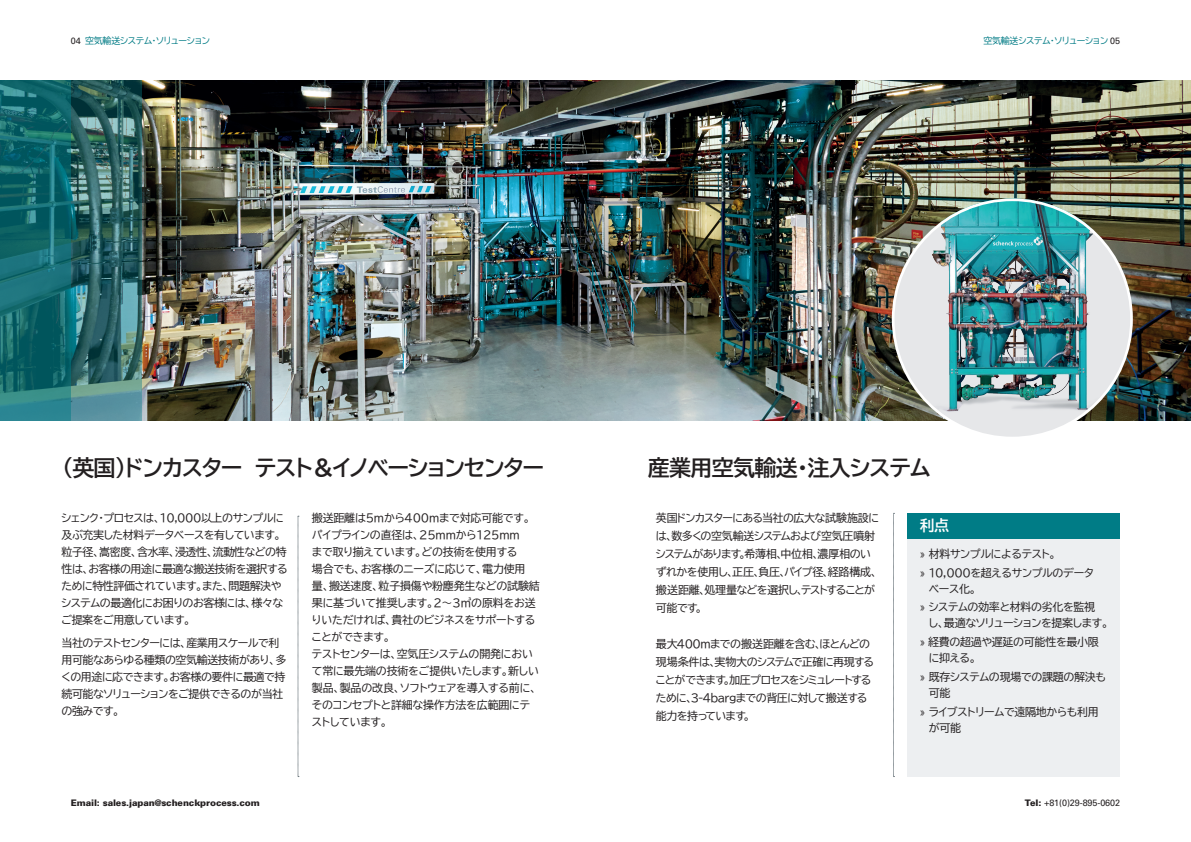
<style>
.page{position:relative;width:1191px;height:842px;background:#fff}
.page>*{position:absolute;margin:0;border:0;box-sizing:border-box;transform-origin:0 0}
.t1{font:22px "BIZ UDP Gothic Bold";letter-spacing:-.04em;color:#231f20}
.t2{font:15px "BIZ UDP Gothic Bold";color:#fff}
.t3{font:11px/17px "BIZ UDP Gothic";letter-spacing:-.03em;color:#231f20}
.t4{font:11px/18px "BIZ UDP Gothic";letter-spacing:-.05em;color:#231f20}
.t5{font:900 9px "Univers";letter-spacing:-.01em;color:#231f20}
.t6{font:9px "BIZ UDP Gothic";letter-spacing:-.03em;color:#007b85}
.t7{font:9px "Univers";letter-spacing:-.01em;color:#231f20}
.s1{font-family:"Univers";color:#231f20}
.s2{font-weight:900}
</style>
<div class="page">
<img style="left:142px;top:81px;width:1049px;height:340px">
<svg style="left:71px;top:81px;width:71px;height:340px"></svg>
<svg style="left:0;top:81px;width:71px;height:340px"></svg>
<svg style="left:893px;top:513px;width:1px;height:264px"></svg>
<svg style="left:298px;top:516px;width:1px;height:261px"></svg>
<div style="left:907px;top:524px;width:213px;height:253px;background:#edeff1"></div>
<div style="left:907px;top:513px;width:213px;height:26px;background:#007c86"></div>
<div style="left:893px;top:200px;width:238px;height:238px;background:#e6e7e9;border-radius:50%"></div>
<img style="left:928px;top:198px;width:175px;height:226px">
<p class="t6" style="left:71px;top:36px;width:141px"><span class="s1">04</span> 空気輸送システム・ソリューション</p>
<p class="t6" style="left:983px;top:36px;width:138px">空気輸送システム・ソリューション <span class="s1">05</span></p>
<p class="t1" style="left:62px;top:456px;width:483px">（英国）ドンカスター　テスト＆イノベーションセンター</p>
<p class="t3" style="left:61px;top:510px;width:228px">シェンク・プロセスは、10,000以上のサンプルに及ぶ充実した材料データベースを有しています。粒子径、嵩密度、含水率、浸透性、流動性などの特性は、お客様の用途に最適な搬送技術を選択するために特性評価されています。また、問題解決やシステムの最適化にお困りのお客様には、様々なご提案をご用意しています。</p>
<p class="t3" style="left:61px;top:634px;width:226px">当社のテストセンターには、産業用スケールで利用可能なあらゆる種類の空気輸送技術があり、多くの用途に応できます。お客様の要件に最適で持続可能なソリューションをご提供できるのが当社の強みです。</p>
<p class="t3" style="left:312px;top:510px;width:229px">搬送距離は5mから400mまで対応可能です。パイプラインの直径は、25mmから125mm<br>まで取り揃えています。どの技術を使用する<br>場合でも、お客様のニーズに応じて、電力使用<br>量、搬送速度、粒子損傷や粉塵発生などの試験結果に基づいて推奨します。2～3㎥の原料をお送りいただければ、貴社のビジネスをサポートすることができます。<br>テストセンターは、空気圧システムの開発において常に最先端の技術をご提供いたします。新しい製品、製品の改良、ソフトウェアを導入する前に、そのコンセプトと詳細な操作方法を広範囲にテストしています。</p>
<p class="t1" style="left:647px;top:456px;width:284px">産業用空気輸送・注入システム</p>
<p class="t3" style="left:656px;top:509px;width:224px;line-height:18px">英国ドンカスターにある当社の広大な試験施設には、数多くの空気輸送システムおよび空気圧噴射システムがあります。希薄相、中位相、濃厚相のいずれかを使用し、正圧、負圧、パイプ径、経路構成、搬送距離、処理量などを選択し、テストすることが可能です。</p>
<p class="t4" style="left:656px;top:635px;width:220px">最大400mまでの搬送距離を含む、ほとんどの現場条件は、実物大のシステムで正確に再現することができます。加圧プロセスをシミュレートするために、3-4bargまでの背圧に対して搬送する能力を持っています。</p>
<p class="t2" style="left:919px;top:518px;width:31px">利点</p>
<p class="t3" style="left:920px;top:545px;width:137px">» 材料サンプルによるテスト。</p>
<p class="t3" style="left:928px;top:564px;width:166px;line-height:16px;text-indent:-9px">» 10,000を超えるサンプルのデータベース化。</p>
<p class="t3" style="left:928px;top:599px;width:181px;line-height:16px;text-indent:-9px">» システムの効率と材料の劣化を監視<br>し、最適なソリューションを提案します。</p>
<p class="t3" style="left:928px;top:634px;width:172px;line-height:16px;text-indent:-9px">» 経費の超過や遅延の可能性を最小限に抑える。</p>
<p class="t3" style="left:928px;top:669px;width:179px;line-height:16px;text-indent:-9px">» 既存システムの現場での課題の解決も可能</p>
<p class="t3" style="left:928px;top:704px;width:171px;line-height:16px;text-indent:-9px">» ライブストリームで遠隔地からも利用が可能</p>
<p class="t5" style="left:71px;top:797px;width:190px">Email: sales.japan@schenckprocess.com</p>
<p class="t7" style="left:1025px;top:797px;width:97px"><span class="s2">Tel:</span> +81(0)29-895-0602</p>
</div>
